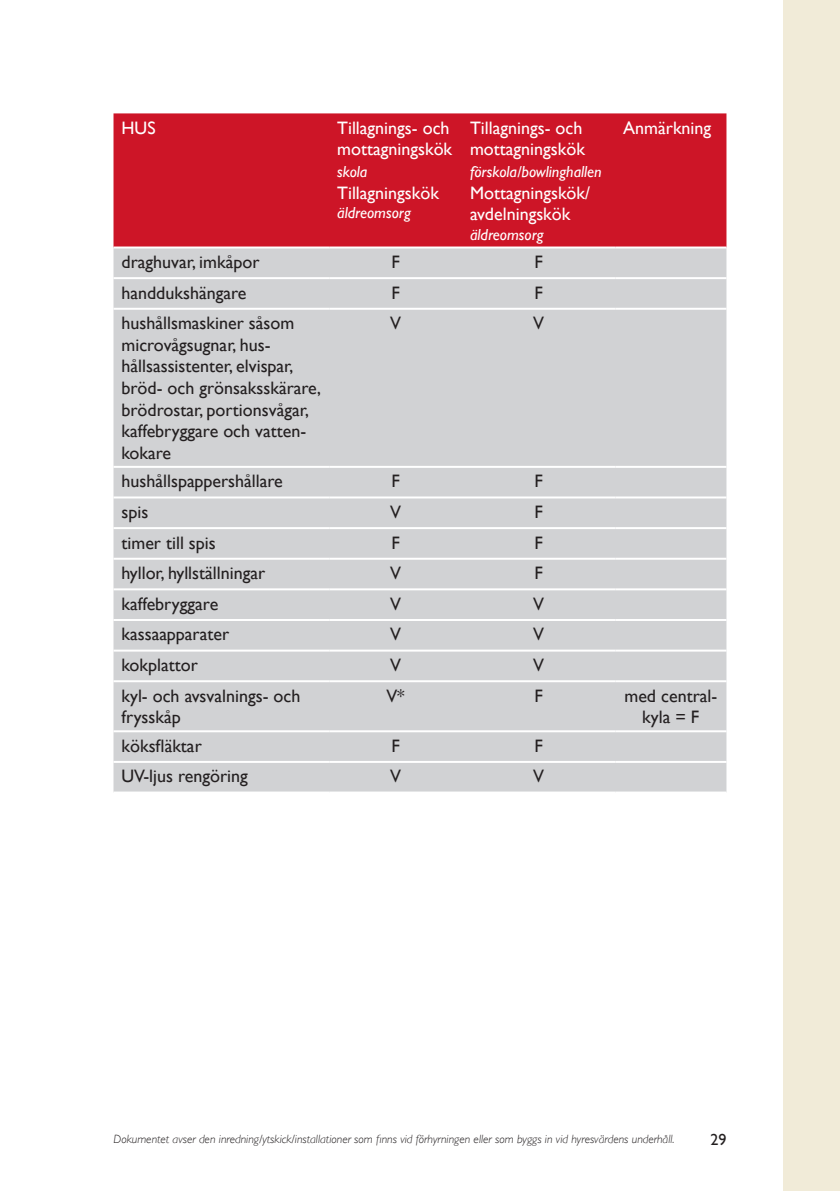
<style>
.page{position:relative;width:840px;height:1191px;background:#fff}
.page>*{position:absolute;margin:0;border:0;box-sizing:border-box;transform-origin:0 0}
.t1{font:18px/21.6px "Gill Sans";color:#231f20}
.t2{font:18px/21.6px "Gill Sans";color:#fff}
.t3{font:italic 16px "Gill Sans";color:#fff}
.t4{font:16px "Gill Sans";color:#231f20}
.t5{font:italic 300 12px "Gill Sans";color:#231f20}
</style>
<div class="page">
<div style="left:113px;top:113px;width:613px;height:133px;background:#cd1527"></div>
<div style="left:113px;top:248px;width:613px;height:543px;background:#d1d2d4"></div>
<hr style="left:113px;top:308px;width:216px;height:2px;background:#fff">
<hr style="left:329px;top:308px;width:132px;height:2px;background:#fff">
<hr style="left:461px;top:308px;width:154px;height:2px;background:#fff">
<hr style="left:615px;top:308px;width:111px;height:2px;background:#fff">
<hr style="left:113px;top:466px;width:216px;height:2px;background:#fff">
<hr style="left:329px;top:466px;width:132px;height:2px;background:#fff">
<hr style="left:461px;top:466px;width:154px;height:2px;background:#fff">
<hr style="left:615px;top:466px;width:111px;height:2px;background:#fff">
<hr style="left:113px;top:496px;width:216px;height:2px;background:#fff">
<hr style="left:329px;top:496px;width:132px;height:2px;background:#fff">
<hr style="left:461px;top:496px;width:154px;height:2px;background:#fff">
<hr style="left:615px;top:496px;width:111px;height:2px;background:#fff">
<hr style="left:113px;top:527px;width:216px;height:2px;background:#fff">
<hr style="left:329px;top:527px;width:132px;height:2px;background:#fff">
<hr style="left:461px;top:527px;width:154px;height:2px;background:#fff">
<hr style="left:615px;top:527px;width:111px;height:2px;background:#fff">
<hr style="left:113px;top:558px;width:216px;height:2px;background:#fff">
<hr style="left:329px;top:558px;width:132px;height:2px;background:#fff">
<hr style="left:461px;top:558px;width:154px;height:2px;background:#fff">
<hr style="left:615px;top:558px;width:111px;height:2px;background:#fff">
<hr style="left:113px;top:588px;width:216px;height:2px;background:#fff">
<hr style="left:329px;top:588px;width:132px;height:2px;background:#fff">
<hr style="left:461px;top:588px;width:154px;height:2px;background:#fff">
<hr style="left:615px;top:588px;width:111px;height:2px;background:#fff">
<hr style="left:113px;top:619px;width:216px;height:2px;background:#fff">
<hr style="left:329px;top:619px;width:132px;height:2px;background:#fff">
<hr style="left:461px;top:619px;width:154px;height:2px;background:#fff">
<hr style="left:615px;top:619px;width:111px;height:2px;background:#fff">
<hr style="left:113px;top:649px;width:216px;height:2px;background:#fff">
<hr style="left:329px;top:649px;width:132px;height:2px;background:#fff">
<hr style="left:461px;top:649px;width:154px;height:2px;background:#fff">
<hr style="left:615px;top:649px;width:111px;height:2px;background:#fff">
<hr style="left:113px;top:680px;width:216px;height:2px;background:#fff">
<hr style="left:329px;top:680px;width:132px;height:2px;background:#fff">
<hr style="left:461px;top:680px;width:154px;height:2px;background:#fff">
<hr style="left:615px;top:680px;width:111px;height:2px;background:#fff">
<hr style="left:113px;top:730px;width:216px;height:2px;background:#fff">
<hr style="left:329px;top:730px;width:132px;height:2px;background:#fff">
<hr style="left:461px;top:730px;width:154px;height:2px;background:#fff">
<hr style="left:615px;top:730px;width:111px;height:2px;background:#fff">
<hr style="left:113px;top:761px;width:216px;height:2px;background:#fff">
<hr style="left:329px;top:761px;width:132px;height:2px;background:#fff">
<hr style="left:461px;top:761px;width:154px;height:2px;background:#fff">
<hr style="left:615px;top:761px;width:111px;height:2px;background:#fff">
<hr style="left:113px;top:277px;width:216px;height:2px;background:#fff">
<hr style="left:329px;top:277px;width:132px;height:2px;background:#fff">
<hr style="left:461px;top:277px;width:154px;height:2px;background:#fff">
<hr style="left:615px;top:277px;width:111px;height:2px;background:#fff">
<div style="left:782px;top:0;width:57px;height:1191px;background:#f1ebd8"></div>
<p class="t2" style="left:121px;top:117px;width:36px">HUS</p>
<p class="t2" style="left:337px;top:117px;width:116px">Tillagnings- och mottagningskök</p>
<p class="t3" style="left:337px;top:162px;width:32px">skola</p>
<p class="t2" style="left:337px;top:182px;width:103px">Tillagningskök</p>
<p class="t3" style="left:337px;top:203px;width:75px">äldreomsorg</p>
<p class="t2" style="left:469px;top:117px;width:116px">Tillagnings- och mottagningskök</p>
<p class="t3" style="left:469px;top:162px;width:133px">förskola/bowlinghallen</p>
<p class="t2" style="left:469px;top:182px;width:122px">Mottagningskök/ avdelningskök</p>
<p class="t3" style="left:469px;top:225px;width:75px">äldreomsorg</p>
<p class="t2" style="left:623px;top:117px;width:89px">Anmärkning</p>
<p class="t1" style="left:121px;top:251px;width:139px">draghuvar, imkåpor</p>
<p class="t1" style="left:391px;top:251px;width:10px">F</p>
<p class="t1" style="left:534px;top:251px;width:10px">F</p>
<p class="t1" style="left:121px;top:281px;width:126px">handdukshängare</p>
<p class="t1" style="left:391px;top:281px;width:10px">F</p>
<p class="t1" style="left:534px;top:281px;width:10px">F</p>
<p class="t1" style="left:121px;top:312px;width:201px">hushållsmaskiner såsom microvågsugnar, hus&shy;hållsassistenter, elvispar, bröd- och grönsaksskärare, brödrostar, portionsvågar, kaffebryggare och vatten&shy;kokare</p>
<p class="t1" style="left:390px;top:312px;width:12px">V</p>
<p class="t1" style="left:533px;top:312px;width:12px">V</p>
<p class="t1" style="left:121px;top:470px;width:163px">hushållspappershållare</p>
<p class="t1" style="left:391px;top:470px;width:10px">F</p>
<p class="t1" style="left:534px;top:470px;width:10px">F</p>
<p class="t1" style="left:121px;top:501px;width:28px">spis</p>
<p class="t1" style="left:390px;top:501px;width:12px">V</p>
<p class="t1" style="left:534px;top:501px;width:10px">F</p>
<p class="t1" style="left:121px;top:531px;width:96px">timer till spis</p>
<p class="t1" style="left:391px;top:531px;width:10px">F</p>
<p class="t1" style="left:534px;top:531px;width:10px">F</p>
<p class="t1" style="left:121px;top:562px;width:145px">hyllor, hyllställningar</p>
<p class="t1" style="left:390px;top:562px;width:12px">V</p>
<p class="t1" style="left:534px;top:562px;width:10px">F</p>
<p class="t1" style="left:121px;top:593px;width:98px">kaffebryggare</p>
<p class="t1" style="left:390px;top:593px;width:12px">V</p>
<p class="t1" style="left:533px;top:593px;width:12px">V</p>
<p class="t1" style="left:121px;top:623px;width:109px">kassaapparater</p>
<p class="t1" style="left:390px;top:623px;width:12px">V</p>
<p class="t1" style="left:533px;top:623px;width:12px">V</p>
<p class="t1" style="left:121px;top:654px;width:78px">kokplattor</p>
<p class="t1" style="left:390px;top:654px;width:12px">V</p>
<p class="t1" style="left:533px;top:654px;width:12px">V</p>
<p class="t1" style="left:121px;top:684px;width:180px">kyl- och avsvalnings- och frysskåp</p>
<p class="t1" style="left:386px;top:684px;width:20px">V*</p>
<p class="t1" style="left:534px;top:684px;width:10px">F</p>
<p class="t1" style="left:624px;top:684px;width:94px;text-align:center">med central&shy;kyla = F</p>
<p class="t1" style="left:121px;top:734px;width:82px">köksfläktar</p>
<p class="t1" style="left:391px;top:734px;width:10px">F</p>
<p class="t1" style="left:534px;top:734px;width:10px">F</p>
<p class="t1" style="left:121px;top:765px;width:128px">UV-ljus rengöring</p>
<p class="t1" style="left:390px;top:765px;width:12px">V</p>
<p class="t1" style="left:533px;top:765px;width:12px">V</p>
<p class="t5" style="left:113px;top:1131px;width:562px">Dokumentet avser den inredning/ytskick/installationer som finns vid förhyrningen eller som byggs in vid hyresvärdens underhåll.</p>
<p class="t4" style="left:710px;top:1130px;width:17px">29</p>
</div>
